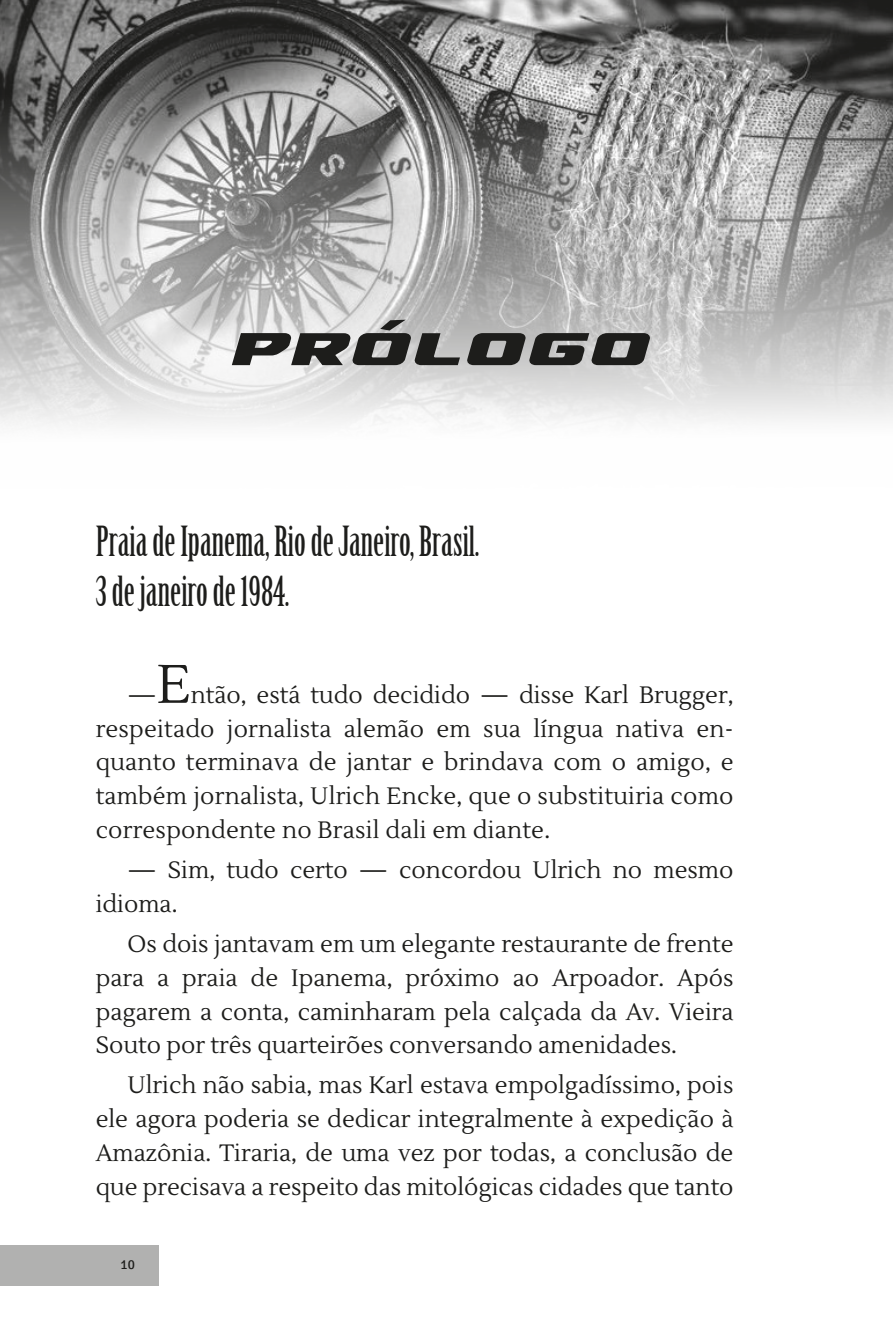
<style>
.page{position:relative;width:893px;height:1340px;background:#fff}
.page>*{position:absolute;margin:0;border:0;box-sizing:border-box;transform-origin:0 0}
.t1{font:italic 54px "Mech Effects 2 BB";letter-spacing:.03em;color:#1d1d1b;scale:1.34 1}
.t2{font:54px "Lustria";color:#1d1d1b}
.t3{font:40.5px/49.5px "Birch Std";color:#1d1d1b}
.t4{font:23.62px/33.8px "Lustria";color:#1d1d1b;text-align:justify}
.t5{font:13.5px "Signika";color:#1d1d1b}
</style>
<div class="page">
<div style="left:0;top:1244px;width:159px;height:41px;background:#b1b1b0"></div>
<img style="left:0;top:0;width:893px;height:426px">
<svg style="left:380px;top:320px;width:26px;height:10px"></svg>
<h1 class="t1" style="left:230px;top:321px;width:314px">PROLOGO</h1>
<h2 class="t3" style="left:96px;top:518px;width:385px">Praia de Ipanema, Rio de Janeiro, Brasil.<br>3 de janeiro de 1984.</h2>
<h1 class="t2" style="left:157px;top:651px;width:36px">E</h1>
<p class="t4" style="left:96px;top:678px;width:639px;text-indent:95px">ntão, está tudo decidido — disse Karl Brugger, respeitado jornalista alemão em sua língua nativa en&shy;quanto terminava de jantar e brindava com o amigo, e também jornalista, Ulrich Encke, que o substituiria como correspondente no Brasil dali em diante.</p>
<p class="t4" style="left:96px;top:853px;width:639px;text-indent:32px">— Sim, tudo certo — concordou Ulrich no mesmo idioma.</p>
<p class="t4" style="left:96px;top:927px;width:639px;text-indent:32px">Os dois jantavam em um elegante restaurante de frente para a praia de Ipanema, próximo ao Arpoador. Após pagarem a conta, caminharam pela calçada da Av. Vieira Souto por três quarteirões conversando amenidades.</p>
<p class="t4" style="left:96px;top:1069px;width:639px;text-indent:32px">Ulrich não sabia, mas Karl estava empolgadíssimo, pois ele agora poderia se dedicar integralmente à expedição à Amazônia. Tiraria, de uma vez por todas, a conclusão de que precisava a respeito das mitológicas cidades que tanto</p>
<p class="t4" style="left:128px;top:678px;width:31px">—</p>
<p class="t5" style="left:121px;top:1256px;width:16px">10</p>
</div>
